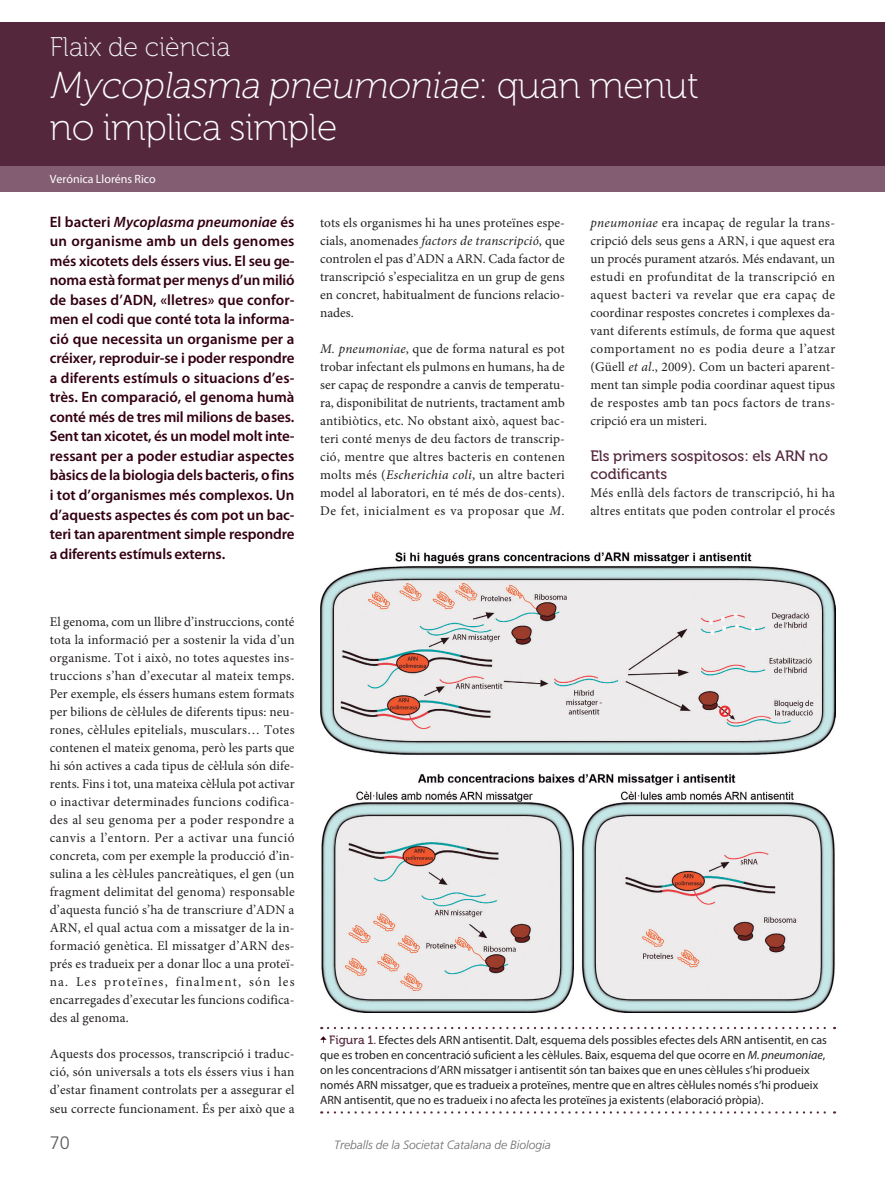
<style>
.page{position:relative;width:885px;height:1183px;background:#fff}
.page>*{position:absolute;margin:0;border:0;box-sizing:border-box;transform-origin:0 0}
.Divulgacio_T{font:37.5px/42px "Museo 100";letter-spacing:-.01em;color:#fff}
.Divulgacio_X{font:27px "Museo 100";color:#f2f3f4}
.t1{font:300 22.5px "Frutiger LT Std";color:#e6e7e9}
.Folio_inferior{font:300 18px "Frutiger LT Std";color:#57585a}
.Divulgacio_E{font:600 15px/19.5px "Myriad Pro";letter-spacing:-.01em;color:#301;text-align:justify}
.Divulgacio_Tit1{font:15px/18px "Museo 500";color:#54273c}
.Z0-0-1{font:13.35px/18px "Minion Pro";letter-spacing:.015em;color:#231f20;text-align:justify}
.Peu_figura{font:12px/15px "Myriad Pro";color:#231f20}
.Folio_inferior-2{font:italic 300 12px "Frutiger LT Std";color:#6c6d70}
.Divulgacio_Autor{font:12px "Myriad Pro";color:#fff}
.s1{font-style:italic}
.s2{font-family:"Museo 500";color:#54273c}
</style>
<div class="page">
<div style="left:0;top:23px;width:884px;height:143px;background:#54273c"></div>
<div style="left:0;top:166px;width:884px;height:25px;background:#835d71"></div>
<img style="left:320px;top:552px;width:515px;height:460px">
<svg style="left:328px;top:1026px;width:507px;height:2px"></svg>
<svg style="left:328px;top:1111px;width:507px;height:2px"></svg>
<svg style="left:320px;top:1036px;width:6px;height:6px"></svg>
<p class="Divulgacio_X" style="left:50px;top:32px;width:182px">Flaix de ciència</p>
<p class="Divulgacio_T" style="left:50px;top:65px;width:650px"><span class="s1">Mycoplasma pneumoniae</span>: q u a n m e n u t no implica simple</p>
<p class="Divulgacio_Autor" style="left:50px;top:172px;width:107px">Verónica Lloréns Rico</p>
<p class="Divulgacio_E" style="left:50px;top:212px;width:246px">El bacteri <span class="s1">Mycoplasma pneumoniae</span> és un organisme amb un dels genomes més xicotets dels éssers vius. El seu ge&shy;noma està format per menys d’un milió de bases d’ADN, «lletres» que confor&shy;men el codi que conté tota la informa&shy;ció que necessita un organisme per a créixer, reproduir-se i poder respondre a diferents estímuls o situacions d’es&shy;très. En comparació, el genoma humà conté més de tres mil milions de bases.<br>Sent tan xicotet, és un model molt inte&shy;ressant per a poder estudiar aspectes bàsics de la biologia dels bacteris, o fins i tot d’organismes més complexos. Un d’aquests aspectes és com pot un bac&shy;teri tan aparentment simple respondre a diferents estímuls externs.</p>
<h3 class="t1" style="left:50px;top:82px;width:546px">Mycoplasma pneumoniae: quan menut no implica simple</h3>
<p class="Z0-0-1" style="left:320px;top:213px;width:246px">tots els organismes hi ha unes proteïnes espe&shy;cials, anomenades <span class="s1">factors de transcripció</span>, que controlen el pas d’ADN a ARN. Cada factor de transcripció s’especialitza en un grup de gens en concret, habitualment de funcions relacio&shy;nades.</p>
<p class="Z0-0-1" style="left:320px;top:339px;width:246px"><span class="s1">M. pneumoniae</span>, que de forma natural es pot trobar infectant els pulmons en humans, ha de ser capaç de respondre a canvis de temperatu&shy;ra, disponibilitat de nutrients, tractament amb antibiòtics, etc. No obstant això, aquest bac&shy;teri conté menys de deu factors de transcrip&shy;ció, mentre que altres bacteris en contenen molts més (<span class="s1">Escherichia coli</span>, un altre bacteri model al laboratori, en té més de dos-cents).<br>De fet, inicialment es va proposar que <span class="s1">M.</span></p>
<p class="Z0-0-1" style="left:590px;top:213px;width:246px"><span class="s1">pneumoniae</span> era incapaç de regular la trans&shy;cripció dels seus gens a ARN, i que aquest era un procés purament atzarós. Més endavant, un estudi en profunditat de la transcripció en aquest bacteri va revelar que era capaç de coordinar respostes concretes i complexes da&shy;vant diferents estímuls, de forma que aquest comportament no es podia deure a l’atzar (Güell <span class="s1">et al</span>., 2009). Com un bacteri aparent&shy;ment tan simple podia coordinar aquest tipus de respostes amb tan pocs factors de trans&shy;cripció era un misteri.</p>
<p class="Divulgacio_Tit1" style="left:590px;top:447px;width:239px">Els primers sospitosos: els ARN no codificants</p>
<p class="Z0-0-1" style="left:590px;top:483px;width:246px">Més enllà dels factors de transcripció, hi ha altres entitats que poden controlar el procés</p>
<p class="Z0-0-1" style="left:50px;top:612px;width:246px">El genoma, com un llibre d’instruccions, conté tota la informació per a sostenir la vida d’un organisme. Tot i això, no totes aquestes ins&shy;truccions s’han d’executar al mateix temps.<br>Per exemple, els éssers humans estem formats per bilions de cèl·lules de diferents tipus: neu&shy;rones, cèl·lules epitelials, musculars… Totes contenen el mateix genoma, però les parts que hi són actives a cada tipus de cèl·lula són dife&shy;rents. Fins i tot, una mateixa cèl·lula pot activar o inactivar determinades funcions codifica&shy;des al seu genoma per a poder respondre a canvis a l’entorn. Per a activar una funció concreta, com per exemple la producció d’in&shy;sulina a les cèl·lules pancreàtiques, el gen (un fragment delimitat del genoma) responsable d’aquesta funció s’ha de transcriure d’ADN a ARN, el qual actua com a missatger de la in&shy;formació genètica. El missatger d’ARN des&shy;prés es tradueix per a donar lloc a una proteï&shy;na. Les proteïnes, finalment, són les encarregades d’executar les funcions codifica&shy;des al genoma.</p>
<p class="Z0-0-1" style="left:50px;top:1044px;width:246px">Aquests dos processos, transcripció i traduc&shy;ció, són universals a tots els éssers vius i han d’estar finament controlats per a assegurar el seu correcte funcionament. És per això que a</p>
<p class="Peu_figura" style="left:320px;top:1032px;width:508px;text-indent:9px"><span class="s2">Figura 1.</span> Efectes dels ARN antisentit. Dalt, esquema dels possibles efectes dels ARN antisentit, en cas que es troben en concentració suficient a les cèl·lules. Baix, esquema del que ocorre en <span class="s1">M. pneumoniae</span>, on les concentracions d’ARN missatger i antisentit són tan baixes que en unes cèl·lules s’hi produeix només ARN missatger, que es tradueix a proteïnes, mentre que en altres cèl·lules només s’hi produeix ARN antisentit, que no es tradueix i no afecta les proteïnes ja existents (elaboració pròpia).</p>
<p class="Folio_inferior" style="left:50px;top:1131px;width:22px">70</p>
<p class="Folio_inferior-2" style="left:334px;top:1137px;width:218px">Treballs de la Societat Catalana de Biologia</p>
</div>
